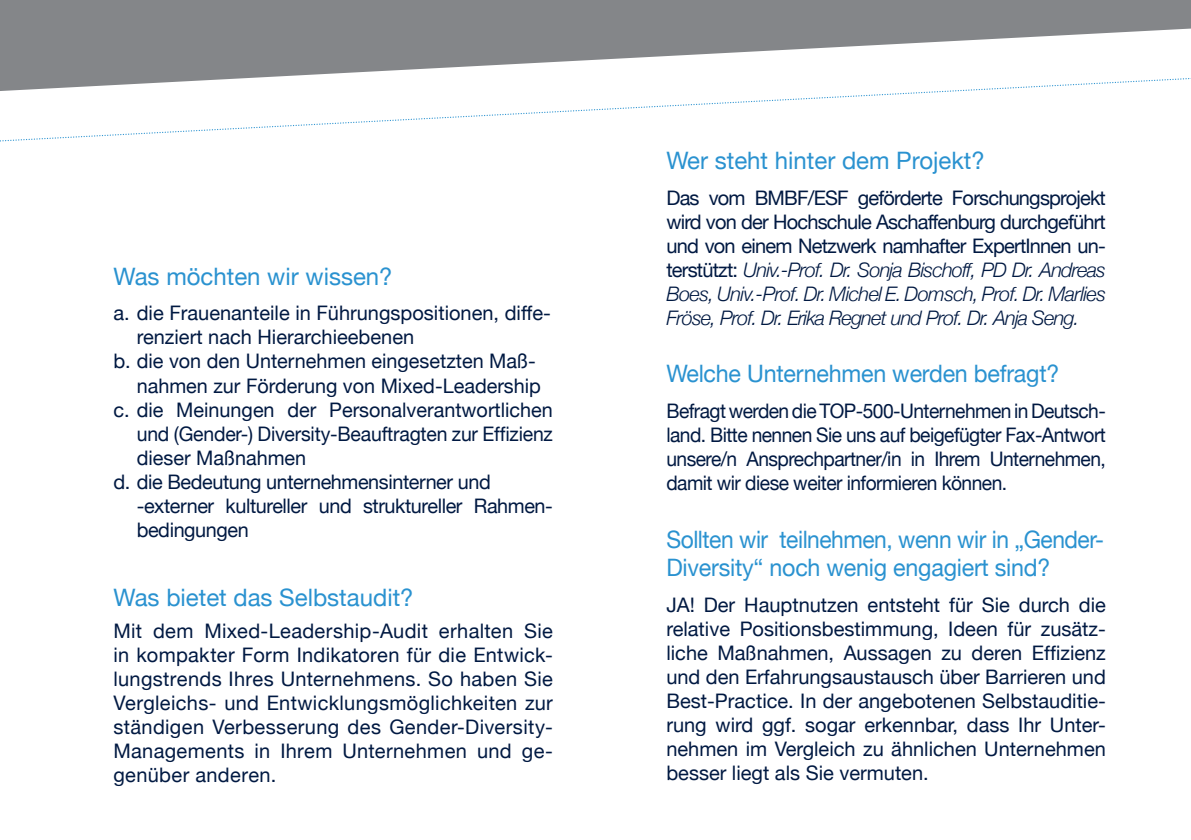
<style>
.page{position:relative;width:1191px;height:840px;background:#fff}
.page>*{position:absolute;margin:0;border:0;box-sizing:border-box;transform-origin:0 0}
.t1{font:24px "Helvetica Neue";letter-spacing:-.01em;color:#2a92d0}
.t2{font:24px/28.8px "Helvetica Neue";letter-spacing:-.01em;color:#2a92d0;scale:.95 1}
.t3{font:20px/24px "Helvetica Neue";color:#001942;text-align:justify}
.t4{font:20px/24px "Helvetica Neue";color:#001942;text-align:justify;scale:.96 1}
.t5{font:20px "Helvetica Neue";letter-spacing:-.02em;color:#001942}
.s1{font-weight:300;font-style:italic}
</style>
<div class="page">
<div style="left:0;top:0;width:1191px;height:839px;background:#848689"></div>
<div style="left:0;top:29px;width:1191px;height:810px;background:#fff"></div>
<div style="left:0;top:75px;width:1191px;height:123px;background:#fff"></div>
<p class="t1" style="left:113px;top:259px;width:281px">Was möchten wir wissen?</p>
<p class="t3" style="left:113px;top:302px;width:439px">a. die Frauenanteile in Führungspositionen, diffe-</p>
<p class="t3" style="left:137px;top:326px;width:279px">renziert nach Hierarchieebenen</p>
<p class="t3" style="left:113px;top:350px;width:424px">b. die von den Unternehmen eingesetzten Maß-</p>
<p class="t3" style="left:137px;top:374px;width:406px">nahmen zur Förderung von Mixed-Leadership</p>
<p class="t3" style="left:113px;top:398px;width:441px">c. die Meinungen der Personalverantwortlichen</p>
<p class="t3" style="left:137px;top:422px;width:418px">und (Gender-) Diversity-Beauftragten zur Effizienz</p>
<p class="t3" style="left:137px;top:446px;width:171px">dieser Maßnahmen</p>
<p class="t5" style="left:113px;top:467px;width:379px">d. die Bedeutung unternehmensinterner und</p>
<p class="t5" style="left:137px;top:491px;width:418px">-externer kultureller und struktureller Rahmen-</p>
<p class="t5" style="left:137px;top:515px;width:113px">bedingungen</p>
<p class="t1" style="left:113px;top:579px;width:302px">Was bietet das Selbstaudit?</p>
<p class="t3" style="left:113px;top:619px;width:441px">Mit dem Mixed-Leadership-Audit erhalten Sie in kompakter Form Indikatoren für die Entwick&shy;lungstrends Ihres Unternehmens. So haben Sie Vergleichs- und Entwicklungsmöglichkeiten zur ständigen Verbesserung des Gender-Diversity-Managements in Ihrem Unternehmen und ge&shy;genüber anderen.</p>
<p class="t1" style="left:666px;top:143px;width:320px">Wer steht hinter dem Projekt?</p>
<p class="t3" style="left:666px;top:187px;width:441px">Das vom BMBF/ESF geförderte Forschungsprojekt wird von der Hochschule Aschaffenburg durchgeführt und von einem Netzwerk namhafter ExpertInnen un&shy;terstützt: <span class="s1">Univ.-Prof. Dr. Sonja Bischoff, PD Dr. Andreas Boes, Univ.-Prof. Dr. Michel E. Domsch, Prof. Dr. Marlies Fröse, Prof. Dr. Erika Regnet und Prof. Dr. Anja Seng.</span></p>
<p class="t1" style="left:666px;top:356px;width:394px">Welche Unternehmen werden befragt?</p>
<p class="t4" style="left:666px;top:399px;width:459px">Befragt werden die TOP-500-Unternehmen in Deutsch&shy;land. Bitte nennen Sie uns auf beigefügter Fax-Antwort unsere/n Ansprechpartner/in in Ihrem Unternehmen, damit wir diese weiter informieren können.</p>
<p class="t2" style="left:666px;top:525px;width:462px">Sollten wir teilnehmen, wenn wir in „Gender-<br>Diversity“ noch wenig engagiert sind?</p>
<p class="t3" style="left:666px;top:593px;width:441px">JA! Der Hauptnutzen entsteht für Sie durch die relative Positionsbestimmung, Ideen für zusätz&shy;liche Maßnahmen, Aussagen zu deren Effizienz und den Erfahrungsaustausch über Barrieren und Best-Practice. In der angebotenen Selbstauditie&shy;rung wird ggf. sogar erkennbar, dass Ihr Unter&shy;nehmen im Vergleich zu ähnlichen Unternehmen besser liegt als Sie vermuten.</p>
</div>
